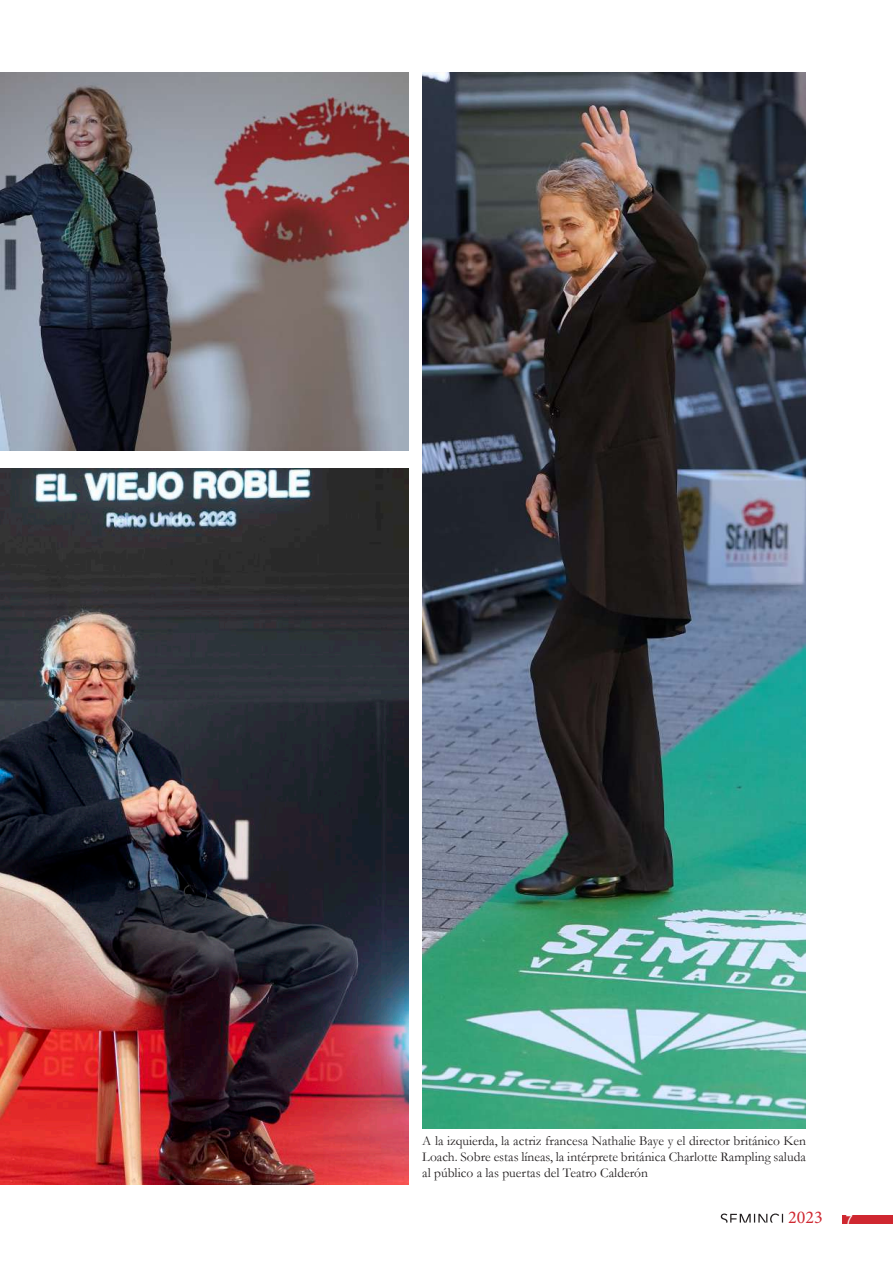
<style>
.page{position:relative;width:893px;height:1263px;background:#fff}
.page>*{position:absolute;margin:0;border:0;box-sizing:border-box;transform-origin:0 0}
.t1{font:18px "Minion Pro";color:#cf2730}
.t2{font:13.5px/16.2px "Garamond";color:#231f20;text-align:justify}
.t3{font:12.75px "Arial";color:#fff}
</style>
<div class="page">
<div style="left:843px;top:1215px;width:50px;height:9px;background:#cf2730"></div>
<svg style="left:721px;top:1213px;width:66px;height:11px"></svg>
<img style="left:422px;top:72px;width:384px;height:1056px">
<img style="left:0;top:468px;width:409px;height:716px">
<img style="left:0;top:72px;width:409px;height:378px">
<p class="t2" style="left:422px;top:1132px;width:385px">A la izquierda, la actriz francesa Nathalie Baye y el director británico Ken Loach. Sobre estas líneas, la intérprete británica Charlotte Rampling saluda al público a las puertas del Teatro Calderón</p>
<h1 class="t1" style="left:788px;top:1205px;width:36px">2023</h1>
<p class="t3" style="left:846px;top:1211px;width:9px">7</p>
</div>
